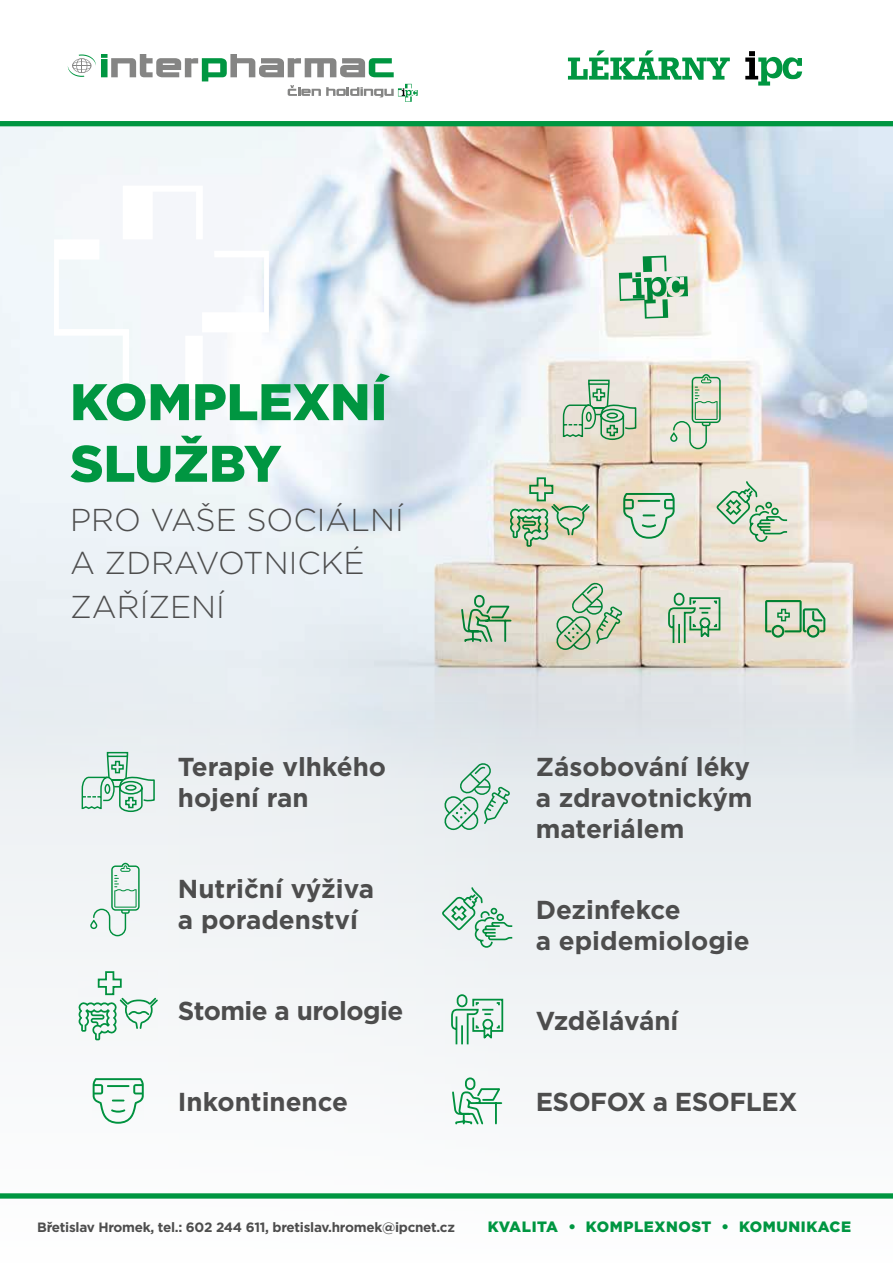
<style>
.page{position:relative;width:893px;height:1263px;background:#fff}
.page>*{position:absolute;margin:0;border:0;box-sizing:border-box;transform-origin:0 0}
.t1{font:900 51.3px/61.7px "Gotham";color:#009641}
.t2{font:300 31.65px/43.2px "Gotham";color:#4d4d4d}
.t3{font:700 25.95px/31.2px "Gotham";color:#4d4d4d}
.t4{font:700 25.95px "Gotham";letter-spacing:-.02em;color:#4d4d4d}
.t5{font:900 15px "Gotham";letter-spacing:.04em;color:#009641}
.t6{font:700 13.5px "Gotham";letter-spacing:-.02em;color:#4d4d4d}
</style>
<div class="page">
<img style="left:0;top:126px;width:893px;height:580px">
<svg style="left:555px;top:582px;width:68px;height:68px;background:#c1ceb5"></svg>
<svg style="left:715px;top:480px;width:74px;height:63px;background:#c8d8c2"></svg>
<svg style="left:562px;top:379px;width:75px;height:62px;background:#becfb9"></svg>
<svg style="left:670px;top:374px;width:51px;height:75px;background:#ced8c2"></svg>
<svg style="left:623px;top:493px;width:52px;height:46px;background:#bcd5bf"></svg>
<hr style="left:638px;top:500px;width:22px;height:2px;background:#009641">
<svg style="left:510px;top:476px;width:80px;height:71px;background:#c6d0b5"></svg>
<div style="left:474px;top:595px;width:11px;height:12px;border:2px solid #009641;border-radius:4px"></div>
<svg style="left:460px;top:605px;width:52px;height:38px;background:#a8c3a5"></svg>
<svg style="left:667px;top:592px;width:54px;height:52px;background:#b2ccb1"></svg>
<svg style="left:619px;top:256px;width:69px;height:63px;background:#adcfb6"></svg>
<svg style="left:765px;top:600px;width:60px;height:38px;background:#a9c6a5"></svg>
<svg style="left:745px;top:51px;width:58px;height:35px"></svg>
<svg style="left:568px;top:50px;width:162px;height:30px"></svg>
<div style="left:0;top:121px;width:893px;height:5px;background:#009641"></div>
<svg style="left:68px;top:54px;width:350px;height:48px"></svg>
<svg style="left:54px;top:186px;width:215px;height:213px"></svg>
<div style="left:0;top:706px;width:893px;height:557px;background:linear-gradient(to bottom,#e4e9ed,#fdfefd)"></div>
<svg style="left:0;top:1193px;width:893px;height:5px;background:#0f9c4c"></svg>
<svg style="left:81px;top:751px;width:75px;height:62px;background:#c1ded1"></svg>
<svg style="left:90px;top:863px;width:50px;height:73px"></svg>
<svg style="left:93px;top:1078px;width:51px;height:46px"></svg>
<hr style="left:107px;top:1085px;width:22px;height:2px;background:#009641">
<svg style="left:78px;top:970px;width:80px;height:70px"></svg>
<svg style="left:443px;top:762px;width:67px;height:68px;background:#c2dcd3"></svg>
<svg style="left:440px;top:886px;width:74px;height:62px;background:#c9e1d7"></svg>
<div style="left:465px;top:1077px;width:10px;height:13px;border:2px solid #009641;border-radius:4px"></div>
<svg style="left:451px;top:1087px;width:52px;height:39px"></svg>
<svg style="left:450px;top:993px;width:54px;height:53px"></svg>
<h1 class="t1" style="left:70px;top:371px;width:319px">KOMPLEXNÍ<br>SLUŽBY</h1>
<p class="t2" style="left:70px;top:497px;width:335px">PRO VAŠE SOCIÁLNÍ<br>A ZDRAVOTNICKÉ<br>ZAŘÍZENÍ</p>
<p class="t3" style="left:178px;top:751px;width:210px">Terapie vlhkého hojení ran</p>
<p class="t3" style="left:178px;top:873px;width:198px">Nutriční výživa a poradenství</p>
<p class="t4" style="left:178px;top:993px;width:227px">Stomie a urologie</p>
<p class="t3" style="left:178px;top:1086px;width:172px">Inkontinence</p>
<p class="t3" style="left:536px;top:751px;width:218px;text-align:justify">Zásobování léky a zdravotnickým materiálem</p>
<p class="t3" style="left:536px;top:894px;width:216px">Dezinfekce<br>a epidemiologie</p>
<p class="t3" style="left:536px;top:1005px;width:144px">Vzdělávání</p>
<p class="t4" style="left:536px;top:1085px;width:263px">ESOFOX a ESOFLEX</p>
<p class="t6" style="left:37px;top:1218px;width:419px">Břetislav Hromek, tel.: 602 244 611, bretislav.hromek@ipcnet.cz</p>
<p class="t5" style="left:488px;top:1216px;width:365px">KVALITA • KOMPLEXNOST • KOMUNIKACE</p>
</div>
